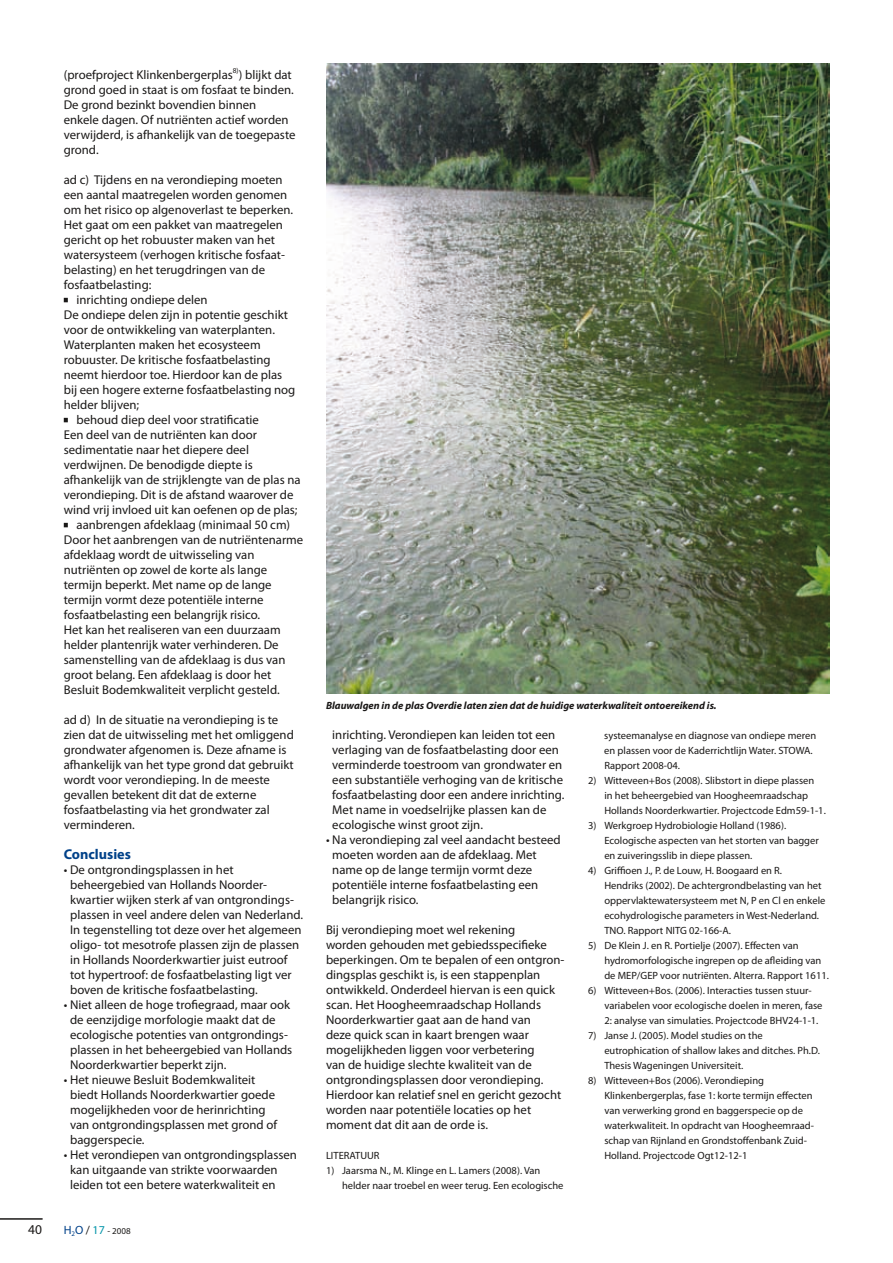
<style>
.page{position:relative;width:893px;height:1263px;background:#fff}
.page>*{position:absolute;margin:0;border:0;box-sizing:border-box;transform-origin:0 0}
.t1{font:700 14.25px "Myriad Pro";color:#004189}
.t2{font:13.5px "Myriad Pro";color:#1a1817}
.t3{font:12.75px/15px "Myriad Pro";color:#1a1817}
.t4{font:10.5px/15px "Myriad Pro";color:#1a1817}
.t5{font:italic 700 10.5px "Myriad Pro";color:#1a1817}
.t6{font:9px "Myriad Pro";color:#1a1817}
.t7{font:7.35px "Myriad Pro";color:#1a1817}
.s1{font-family:"ITC Franklin Gothic Std Hvy";font-size:6.75px}
.s2{font-size:12px;color:#004189}
.s3{font-size:12px}
.s4{font-size:12px;color:#0094a9}
</style>
<div class="page">
<hr style="left:0;top:1219px;width:43px;height:1px;background:#1a1817">
<svg style="left:64px;top:298px;width:4px;height:4px"></svg>
<svg style="left:64px;top:418px;width:4px;height:4px"></svg>
<svg style="left:64px;top:523px;width:4px;height:4px"></svg>
<img style="left:326px;top:64px;width:503px;height:630px">
<p class="t3" style="left:64px;top:67px;width:171px">(proefproject Klinkenbergerplas</p>
<p class="t7" style="left:233px;top:66px;width:7px">8)</p>
<p class="t3" style="left:64px;top:67px;width:233px;text-indent:175px">) blijkt dat grond goed in staat is om fosfaat te binden.<br>De grond bezinkt bovendien binnen<br>enkele dagen. Of nutriënten actief worden verwijderd, is afhankelijk van de toegepaste grond.</p>
<p class="t3" style="left:64px;top:172px;width:231px">ad c) Tijdens en na verondieping moeten een aantal maatregelen worden genomen om het risico op algenoverlast te beperken.<br>Het gaat om een pakket van maatregelen gericht op het robuuster maken van het watersysteem (verhogen kritische fosfaat&shy;belasting) en het terugdringen van de fosfaatbelasting:</p>
<p class="t3" style="left:64px;top:292px;width:233px"><span class="s1">•</span> inrichting ondiepe delen<br>De ondiepe delen zijn in potentie geschikt voor de ontwikkeling van waterplanten.<br>Waterplanten maken het ecosysteem robuuster. De kritische fosfaatbelasting neemt hierdoor toe. H ierdoor kan de plas bij een hogere externe fosfaatbelasting nog helder blijven;</p>
<p class="t3" style="left:64px;top:412px;width:238px"><span class="s1">•</span> behoud diep deel voor stratificatie<br>Een deel van de nutriënten kan door sedimentatie naar het diepere deel verdwijnen. De benodigde diepte is afhankelijk van de strijklengte van de plas na verondieping. Dit is de afstand waarover de wind vrij invloed uit kan oefenen op de plas;</p>
<p class="t3" style="left:64px;top:517px;width:241px"><span class="s1">•</span> aanbrengen afdeklaag (minimaal 50 cm)<br>Door het aanbrengen van de nutriëntenarme afdeklaag wordt de uitwisseling van nutriënten op zowel de korte als lange termijn beperkt. Met name op de lange termijn vormt deze potentiële interne fosfaatbelasting een belangrijk risico.<br>Het kan het realiseren van een duurzaam helder plantenrijk water verhinderen. De samenstelling van de afdeklaag is dus van groot belang. Een afdeklaag is door het Besluit Bodemkwaliteit verplicht gesteld.</p>
<p class="t3" style="left:64px;top:712px;width:232px">ad d) I n de situatie na verondieping is te zien dat de uitwisseling met het omliggend grondwater afgenomen is. Deze afname is afhankelijk van het type grond dat gebruikt wordt voor verondieping. I n de meeste gevallen betekent dit dat de externe fosfaatbelasting via het grondwater zal verminderen.</p>
<p class="t1" style="left:64px;top:845px;width:69px">Conclusies</p>
<p class="t3" style="left:70px;top:862px;width:235px;text-indent:-6px">• De ontgrondingsplassen in het beheergebied van Hollands Noorder&shy;kwartier wijken sterk af van ontgrondings&shy;plassen in veel andere delen van Nederland.<br>I n tegenstelling tot deze over het algemeen oligo- tot mesotrofe plassen zijn de plassen in Hollands Noorderkwartier juist eutroof tot hypertroof: de fosfaatbelasting ligt ver boven de kritische fosfaatbelasting.</p>
<p class="t3" style="left:70px;top:997px;width:224px;text-indent:-6px">• Niet alleen de hoge trofiegraad, maar ook de eenzijdige morfologie maakt dat de ecologische potenties van ontgrondings&shy;plassen in het beheergebied van Hollands Noorderkwartier beperkt zijn.</p>
<p class="t3" style="left:70px;top:1072px;width:209px;text-indent:-6px">• Het nieuwe Besluit Bodemkwaliteit biedt Hollands Noorderkwartier goede mogelijkheden voor de herinrichting van ontgrondingsplassen met grond of baggerspecie.</p>
<p class="t3" style="left:70px;top:1147px;width:228px;text-indent:-6px">• Het verondiepen van ontgrondingsplassen kan uitgaande van strikte voorwaarden leiden tot een betere waterkwaliteit en</p>
<p class="t2" style="left:28px;top:1221px;width:15px">40</p>
<p class="t6" style="left:64px;top:1225px;width:68px"><span class="s2">H</span> <sub>2</sub><span class="s2">O</span> <span class="s3">/</span> <span class="s4">17</span> - 2008</p>
<p class="t5" style="left:326px;top:698px;width:392px">Blauwalgen in de plas Overdie laten zien dat de huidige waterkwaliteit ontoereikend is.</p>
<p class="t3" style="left:332px;top:727px;width:234px">inrichting. Verondiepen kan leiden tot een verlaging van de fosfaatbelasting door een verminderde toestroom van grondwater en een substantiële verhoging van de kritische fosfaatbelasting door een andere inrichting.<br>Met name in voedselrijke plassen kan de ecologische winst groot zijn.</p>
<p class="t3" style="left:332px;top:832px;width:230px;text-indent:-6px">• Na verondieping zal veel aandacht besteed moeten worden aan de afdeklaag. Met name op de lange termijn vormt deze potentiële interne fosfaatbelasting een belangrijk risico.</p>
<p class="t3" style="left:326px;top:922px;width:240px">Bij verondieping moet wel rekening<br>worden gehouden met gebiedsspecifieke beperkingen. Om te bepalen of een ontgron&shy;dingsplas geschikt is, is een stappenplan ontwikkeld. Onderdeel hiervan is een quick scan. Het Hoogheemraadschap Hollands Noorderkwartier gaat aan de hand van<br>deze quick scan in kaart brengen waar mogelijkheden liggen voor verbetering<br>van de huidige slechte kwaliteit van de ontgrondingsplassen door verondieping.<br>H ierdoor kan relatief snel en gericht gezocht worden naar potentiële locaties op het moment dat dit aan de orde is.</p>
<p class="t4" style="left:326px;top:1148px;width:54px">LITERATUUR</p>
<p class="t4" style="left:342px;top:1163px;width:223px;text-indent:-16px">1) Jaarsma N., M. Klinge en L. Lamers (2008). Van helder naar troebel en weer terug. Een ecologische</p>
<p class="t4" style="left:604px;top:728px;width:213px">systeemanalyse en diagnose van ondiepe meren en plassen voor de Kaderrichtlijn Water. STOWA</p>
<p class="t4" style="left:810px;top:743px;width:4px">.</p>
<p class="t4" style="left:588px;top:758px;width:93px">Rapport 2008-04.</p>
<p class="t4" style="left:588px;top:773px;width:228px">2) Witteveen+Bos (2008). Slibstort in diepe plassen</p>
<p class="t4" style="left:604px;top:788px;width:205px">in het beheergebied van Hoogheemraadschap</p>
<p class="t4" style="left:588px;top:803px;width:239px">Hollands Noorderkwartier. Projectcode Edm59-1-1.</p>
<p class="t4" style="left:604px;top:818px;width:216px;text-indent:-16px">3) Werkgroep Hydrobiologie Holland (1986).<br>Ecologische aspecten van het storten van bagger en zuiveringsslib in diepe plassen.</p>
<p class="t4" style="left:604px;top:863px;width:223px;text-indent:-16px">4) G riffioen J., P. de Louw, H. Boogaard en R.<br>Hendriks (2002). De achtergrondbelasting van het oppervlaktewatersysteem met N, P en Cl en enkele ecohydrologische parameters in West-Nederland.<br>TNO. Rapport NITG 02-166-A.</p>
<p class="t4" style="left:604px;top:938px;width:226px;text-indent:-16px">5) De Klein J. en R. Portielje (2007). Effecten van hydromorfologische ingrepen op de afleiding van de MEP/GEP voor nutriënten. Alterra. Rapport 1611.</p>
<p class="t4" style="left:604px;top:983px;width:220px;text-indent:-16px">6) Witteveen+Bos. (2006). I nteracties tussen stuur&shy;variabelen voor ecologische doelen in meren, fase<br>2: analyse van simulaties. Projectcode BHV24-1-1.</p>
<p class="t4" style="left:604px;top:1028px;width:217px;text-indent:-16px">7) Janse J. (2005). Model studies on the eutrophication of shallow lakes and ditches. Ph.D.<br>Thesis Wageningen Universiteit.</p>
<p class="t4" style="left:604px;top:1073px;width:211px;text-indent:-16px">8) Witteveen+Bos (2006). Verondieping Klinkenbergerplas, fase 1: korte termijn effecten van verwerking grond en baggerspecie op de waterkwaliteit. I n opdracht van Hoogheemraad&shy;schap van Rijnland en Grondstoffenbank Zuid-Holland. Projectcode Ogt12-12-1</p>
</div>
